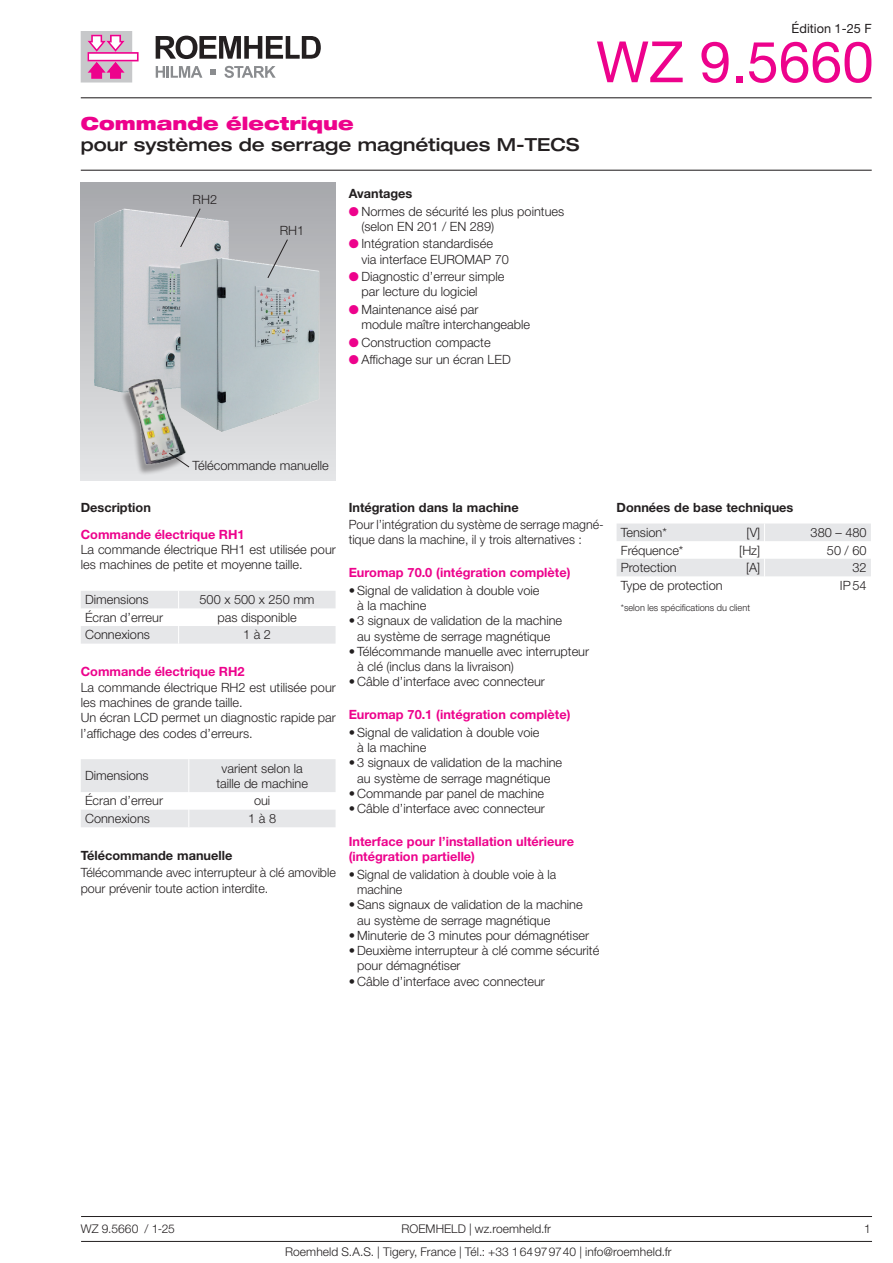
<style>
.page{position:relative;width:893px;height:1263px;background:#fff}
.page>*{position:absolute;margin:0;border:0;box-sizing:border-box;transform-origin:0 0}
.t1{font:57px "Helvetica Neue LT Pro";color:#ed028c}
.t2{font:500 expanded 18px "Helvetica Neue LT Pro";color:#231f20}
.t3{font:900 expanded 18px "Helvetica Neue LT Pro";color:#ed028c}
.t4{font:300 12.75px/15.3px "Helvetica Neue LT Pro";color:#231f20}
.t5{font:700 12.75px/15.3px "Helvetica Neue LT Pro";color:#ed028c}
.t6{font:700 12.75px "Helvetica Neue LT Pro";color:#231f20}
.t7{font:12.75px "Helvetica Neue LT Pro";color:#231f20}
.t8{font:300 12px "Helvetica Neue LT Pro";letter-spacing:.005em;color:#231f20}
.t9{font:300 9.45px "Helvetica Neue LT Pro";color:#231f20}
.s1{color:#ed028c}
</style>
<div class="page">
<hr style="left:81px;top:170px;width:791px;height:1px;background:#231f20">
<hr style="left:81px;top:97px;width:791px;height:1px;background:#231f20">
<div style="left:81px;top:183px;width:255px;height:297px;background:linear-gradient(to bottom,#a7a8ac,#e4e5e7)"></div>
<svg style="left:156px;top:36px;width:165px;height:23px"></svg>
<svg style="left:156px;top:66px;width:46px;height:12px"></svg>
<svg style="left:224px;top:66px;width:52px;height:12px"></svg>
<svg style="left:210px;top:69px;width:6px;height:6px"></svg>
<svg style="left:81px;top:31px;width:58px;height:52px"></svg>
<img style="left:83px;top:202px;width:250px;height:249px">
<img style="left:107px;top:360px;width:98px;height:116px">
<svg style="left:267px;top:239px;width:21px;height:40px"></svg>
<svg style="left:168px;top:452px;width:22px;height:16px"></svg>
<svg style="left:180px;top:208px;width:21px;height:40px"></svg>
<svg style="left:617px;top:523px;width:254px;height:53px"></svg>
<svg style="left:81px;top:591px;width:255px;height:53px"></svg>
<svg style="left:81px;top:759px;width:255px;height:68px"></svg>
<hr style="left:81px;top:1241px;width:791px;height:1px;background:#231f20">
<hr style="left:81px;top:1216px;width:791px;height:1px;background:#231f20">
<p class="t7" style="left:792px;top:20px;width:82px">Édition 1-25 F</p>
<h2 class="t3" style="left:81px;top:112px;width:274px">Commande électrique</h2>
<h2 class="t2" style="left:81px;top:133px;width:500px">pour systèmes de serrage magnétiques M-TECS</h2>
<p class="t6" style="left:349px;top:186px;width:65px">Avantages</p>
<p class="t4" style="left:361px;top:203px;width:204px;text-indent:-13px"><span class="s1">●</span> Normes de sécurité les plus pointues (selon EN 201 / EN 289)</p>
<p class="t4" style="left:361px;top:236px;width:149px;text-indent:-13px"><span class="s1">●</span> Intégration standardisée via interface EUROMAP 70</p>
<p class="t4" style="left:361px;top:269px;width:144px;text-indent:-13px"><span class="s1">●</span> Diagnostic d’erreur simple par lecture du logiciel</p>
<p class="t4" style="left:361px;top:301px;width:170px;text-indent:-13px"><span class="s1">●</span> Maintenance aisé par<br>module maître interchangeable</p>
<p class="t4" style="left:349px;top:334px;width:143px"><span class="s1">●</span> Construction compacte</p>
<p class="t4" style="left:349px;top:351px;width:164px"><span class="s1">●</span> Affichage sur un écran LED</p>
<p class="t4" style="left:193px;top:192px;width:26px">RH2</p>
<p class="t4" style="left:280px;top:223px;width:26px">RH1</p>
<h1 class="t1" style="left:596px;top:27px;width:279px">WZ 9.5660</h1>
<p class="t4" style="left:193px;top:458px;width:138px">Télécommande manuelle</p>
<p class="t6" style="left:349px;top:499px;width:172px">Intégration dans la machine</p>
<p class="t4" style="left:349px;top:517px;width:257px">Pour l’intégration du système de serrage magné&shy;tique dans la machine, il y trois alternatives :</p>
<p class="t5" style="left:349px;top:565px;width:223px">Euromap 70.0 (intégration complète)</p>
<p class="t4" style="left:357px;top:582px;width:184px;text-indent:-9px">• Signal de validation à double voie à la machine</p>
<p class="t4" style="left:349px;top:613px;width:215px;text-align:center">• 3 signaux de validation de la machine au système de serrage magnétique</p>
<p class="t4" style="left:357px;top:643px;width:233px;text-indent:-9px">• Télécommande manuelle avec interrupteur à clé (inclus dans la livraison)</p>
<p class="t4" style="left:349px;top:674px;width:198px">• Câble d’interface avec connecteur</p>
<p class="t5" style="left:349px;top:707px;width:223px">Euromap 70.1 (intégration complète)</p>
<p class="t4" style="left:357px;top:724px;width:184px;text-indent:-9px">• Signal de validation à double voie à la machine</p>
<p class="t4" style="left:349px;top:755px;width:215px;text-align:center">• 3 signaux de validation de la machine au système de serrage magnétique</p>
<p class="t4" style="left:349px;top:785px;width:197px">• Commande par panel de machine</p>
<p class="t4" style="left:349px;top:801px;width:198px">• Câble d’interface avec connecteur</p>
<p class="t5" style="left:349px;top:833px;width:227px">Interface pour l’installation ultérieure (intégration partielle)</p>
<p class="t4" style="left:357px;top:866px;width:200px;text-indent:-9px">• Signal de validation à double voie à la machine</p>
<p class="t4" style="left:357px;top:897px;width:227px;text-indent:-9px">• Sans signaux de validation de la machine au système de serrage magnétique</p>
<p class="t4" style="left:349px;top:927px;width:242px">• Minuterie de 3 minutes pour démagnétiser</p>
<p class="t4" style="left:357px;top:943px;width:244px;text-indent:-9px">• Deuxième interrupteur à clé comme sécurité pour démagnétiser</p>
<p class="t4" style="left:349px;top:973px;width:198px">• Câble d’interface avec connecteur</p>
<p class="t6" style="left:81px;top:499px;width:72px">Description</p>
<p class="t6" style="left:617px;top:499px;width:178px">Données de base techniques</p>
<p class="t4" style="left:621px;top:524px;width:48px">Tension*</p>
<p class="t4" style="left:747px;top:524px;width:15px">[V]</p>
<p class="t4" style="left:811px;top:524px;width:57px">380 – 480</p>
<p class="t4" style="left:621px;top:542px;width:64px">Fréquence*</p>
<p class="t4" style="left:739px;top:542px;width:23px">[Hz]</p>
<p class="t4" style="left:827px;top:542px;width:41px">50 / 60</p>
<p class="t4" style="left:621px;top:560px;width:57px">Protection</p>
<p class="t4" style="left:746px;top:560px;width:16px">[A]</p>
<p class="t4" style="left:852px;top:560px;width:16px">32</p>
<p class="t4" style="left:621px;top:577px;width:103px">Type de protection</p>
<p class="t4" style="left:840px;top:577px;width:28px">IP54</p>
<p class="t4" style="left:85px;top:592px;width:65px">Dimensions</p>
<p class="t4" style="left:200px;top:592px;width:117px">500 x 500 x 250 mm</p>
<p class="t4" style="left:85px;top:609px;width:79px">Écran d’erreur</p>
<p class="t4" style="left:217px;top:609px;width:81px">pas disponible</p>
<p class="t4" style="left:85px;top:627px;width:66px">Connexions</p>
<p class="t4" style="left:243px;top:627px;width:29px">1 à 2</p>
<p class="t5" style="left:81px;top:526px;width:165px">Commande électrique RH1</p>
<p class="t4" style="left:81px;top:541px;width:257px">La commande électrique RH1 est utilisée pour les machines de petite et moyenne taille.</p>
<p class="t9" style="left:621px;top:602px;width:131px">*selon les spécifications du client</p>
<p class="t5" style="left:81px;top:664px;width:165px">Commande électrique RH2</p>
<p class="t4" style="left:81px;top:679px;width:257px">La commande électrique RH2 est utilisée pour les machines de grande taille.<br>Un écran LCD permet un diagnostic rapide par l’affichage des codes d’erreurs.</p>
<p class="t4" style="left:85px;top:768px;width:65px">Dimensions</p>
<p class="t4" style="left:216px;top:760px;width:93px;text-align:center">varient selon la taille de machine</p>
<p class="t4" style="left:85px;top:793px;width:79px">Écran d’erreur</p>
<p class="t4" style="left:254px;top:793px;width:18px">oui</p>
<p class="t4" style="left:85px;top:811px;width:66px">Connexions</p>
<p class="t4" style="left:248px;top:811px;width:29px">1 à 8</p>
<p class="t6" style="left:81px;top:848px;width:153px">Télécommande manuelle</p>
<p class="t4" style="left:81px;top:865px;width:257px">Télécommande avec interrupteur à clé amovible pour prévenir toute action interdite.</p>
<p class="t8" style="left:81px;top:1222px;width:95px">WZ 9.5660 / 1-25</p>
<p class="t8" style="left:402px;top:1222px;width:151px">ROEMHELD | wz.roemheld.fr</p>
<p class="t8" style="left:864px;top:1222px;width:8px">1</p>
<p class="t8" style="left:285px;top:1244px;width:388px">Roemheld S.A.S. | Tigery, France | Tél.: +33 164979740 | info@roemheld.fr</p>
</div>
